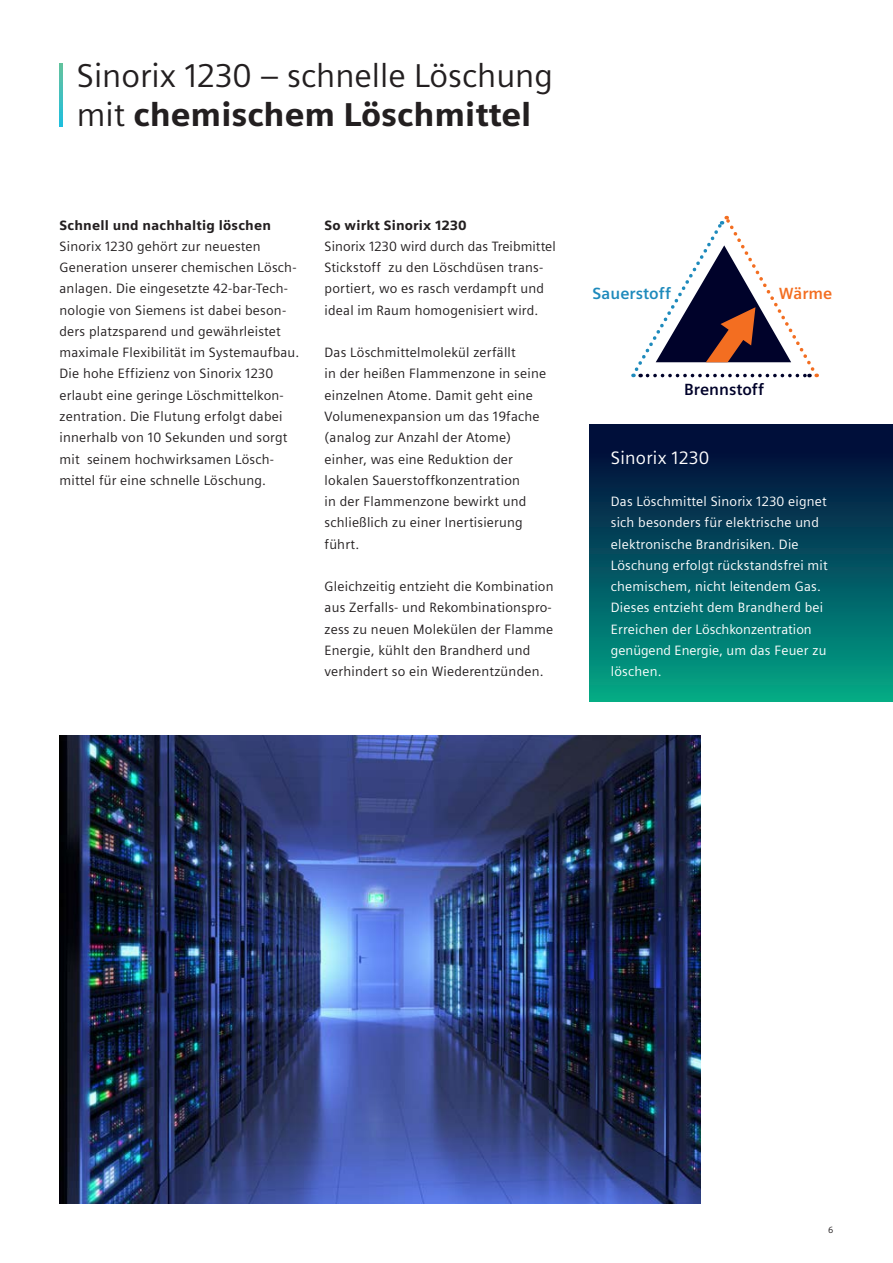
<style>
.page{position:relative;width:893px;height:1263px;background:#fff}
.page>*{position:absolute;margin:0;border:0;box-sizing:border-box;transform-origin:0 0}
.t1{font:33px/39.6px "Siemens Sans";color:#231f20}
.t2{font:18px "Siemens Sans";letter-spacing:.015em;color:#fff}
.t3{font:700 16.2px "Siemens Sans";color:#1e8abc}
.t4{font:700 16.2px "Siemens Sans";color:#00022a}
.t5{font:700 16.2px "Siemens Sans";color:#f36e21}
.t6{font:13.5px/21.3px "Siemens Sans";letter-spacing:.015em;color:#231f20}
.t7{font:13.5px/21.3px "Siemens Sans";letter-spacing:.015em;color:#fff}
.t8{font:900 13.5px "Siemens Sans";letter-spacing:.015em;color:#231f20}
.t9{font:9px "Siemens Sans Global";color:#231f20}
.s1{font-weight:900}
</style>
<div class="page">
<div style="left:590px;top:424px;width:303px;height:278px;background:linear-gradient(to bottom,#020135,#02a588)"></div>
<img style="left:60px;top:736px;width:641px;height:467px">
<svg style="left:60px;top:64px;width:3px;height:62px"></svg>
<svg style="left:632px;top:216px;width:185px;height:161px"></svg>
<h1 class="t1" style="left:77px;top:53px;width:478px">Sinorix 1230 – schnelle Löschung mit <span class="s1">chemischem Löschmittel</span></h1>
<p class="t8" style="left:60px;top:214px;width:213px">Schnell und nachhaltig löschen</p>
<p class="t6" style="left:60px;top:235px;width:241px">Sinorix 1230 gehört zur neuesten Generation unserer chemischen Lösch&shy;anlagen. Die eingesetzte 42-bar-Tech&shy;nologie von Siemens ist dabei beson&shy;ders platzsparend und gewährleistet maximale Flexibilität im Systemaufbau.<br>Die hohe Effizienz von Sinorix 1230 erlaubt eine geringe Löschmittelkon&shy;zentration. Die Flutung erfolgt dabei innerhalb von 10 Sekunden und sorgt mit seinem hochwirksamen Lösch&shy;mittel für eine schnelle Löschung.</p>
<p class="t8" style="left:325px;top:214px;width:144px">So wirkt Sinorix 1230</p>
<p class="t6" style="left:325px;top:235px;width:233px">Sinorix 1230 wird durch das Treibmittel Stickstoff zu den Löschdüsen trans&shy;portiert, wo es rasch verdampft und ideal im Raum homogenisiert wird.</p>
<p class="t6" style="left:325px;top:341px;width:223px">Das Löschmittelmolekül zerfällt<br>in der heißen Flammenzone in seine einzelnen Atome. Damit geht eine<br>Volumenexpansion um das 19fache (analog zur Anzahl der Atome) einher, was eine Reduktion der lokalen -Sauerstoffkonzentration<br>in der Flammenzone bewirkt und schließlich zu einer Inertisierung führt.</p>
<p class="t6" style="left:325px;top:575px;width:231px">Gleichzeitig entzieht die Kombination aus Zerfalls- und Rekombinationspro&shy;zess zu neuen Molekülen der Flamme Energie, kühlt den Brandherd und verhindert so ein Wiederentzünden.</p>
<p class="t3" style="left:593px;top:281px;width:80px">Sauerstoff</p>
<p class="t5" style="left:779px;top:281px;width:55px">Wärme</p>
<p class="t4" style="left:684px;top:377px;width:81px">Brennstoff</p>
<h2 class="t2" style="left:611px;top:444px;width:100px">Sinorix 1230</h2>
<p class="t7" style="left:611px;top:490px;width:218px">Das Löschmittel Sinorix 1230 eignet sich besonders für elektrische und elektronische Brandrisiken. Die<br>Löschung erfolgt rückstandsfrei mit chemischem, nicht leitendem Gas.<br>Dieses entzieht dem Brandherd bei<br>Erreichen der Löschkonzentration genügend Energie, um das Feuer zu löschen.</p>
<p class="t9" style="left:828px;top:1223px;width:7px">6</p>
</div>
